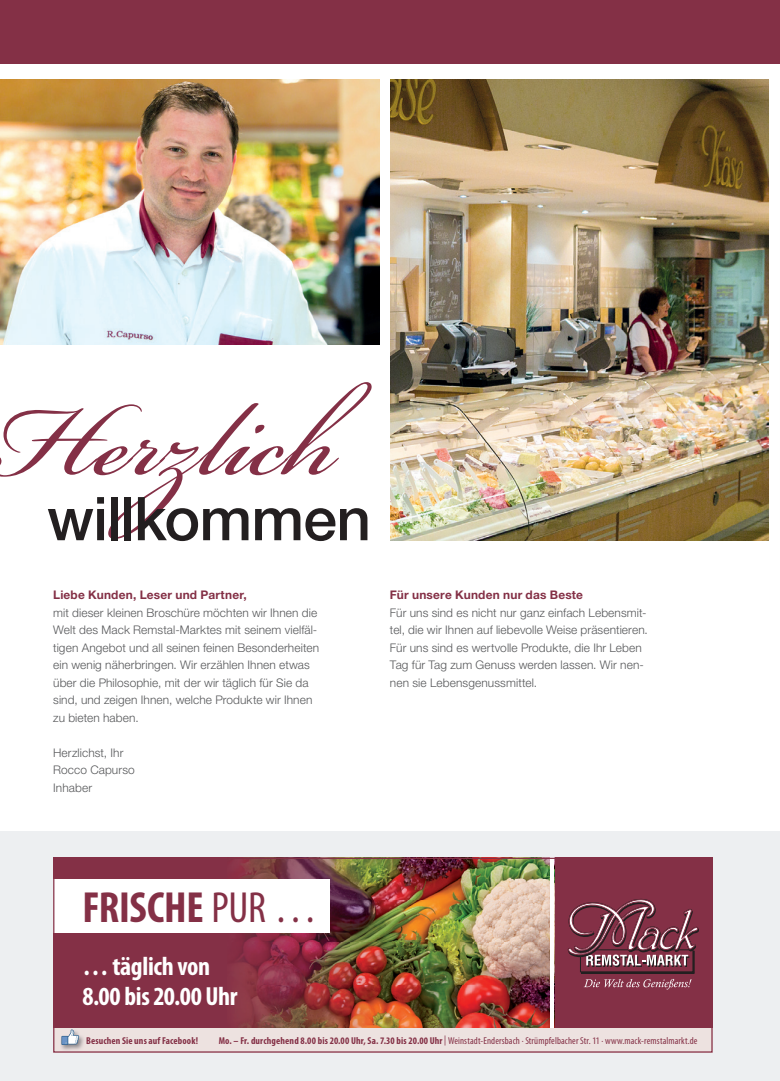
<style>
.page{position:relative;width:780px;height:1081px;background:#fff}
.page>*{position:absolute;margin:0;border:0;box-sizing:border-box;transform-origin:0 0}
.t1{font:161px "Bickham Script Std";letter-spacing:-.005em;color:#843046}
.t2{font:500 60.38px "Helvetica Neue LT Std";letter-spacing:-.01em;color:#231f20}
.t3{font:700 condensed 43.75px "Myriad Pro";letter-spacing:-.005em;color:#843046}
.t4{font:700 condensed 26.25px/30.1px "Myriad Pro";letter-spacing:-.01em;color:#fff}
.t5{font:300 11.88px/17.5px "Helvetica Neue LT Std";letter-spacing:.01em;color:#57585a}
.t6{font:700 11.88px "Helvetica Neue LT Std";letter-spacing:.015em;color:#843046}
.t7{font:condensed 10px "Myriad Pro";letter-spacing:.01em;color:#843046}
.t8{font:700 condensed 10px "Myriad Pro";letter-spacing:.015em;color:#843046}
.s1{font-weight:400}
.s2{font-weight:700}
</style>
<div class="page">
<div style="left:0;top:831px;width:780px;height:250px;background:#edeff1"></div>
<div style="left:0;top:0;width:780px;height:64px;background:#843046"></div>
<img style="left:0;top:80px;width:379px;height:265px">
<img style="left:390px;top:80px;width:378px;height:460px">
<div style="left:53px;top:857px;width:659px;height:171px;background:#843046"></div>
<div style="left:53px;top:1028px;width:659px;height:24px;background:#ede2e0"></div>
<img style="left:61px;top:1035px;width:23px;height:15px">
<svg style="left:61px;top:1029px;width:18px;height:16px"></svg>
<img style="left:227px;top:859px;width:323px;height:169px">
<hr style="left:550px;top:857px;width:4px;height:171px;background:#fff">
<div style="left:53px;top:879px;width:277px;height:53px;background:#fff"></div>
<svg style="left:567px;top:898px;width:132px;height:91px"></svg>
<div style="left:53px;top:857px;width:659px;height:195px;border:1px solid #843046"></div>
<h1 class="t1" style="left:-9px;top:324px;width:347px">Herzlich</h1>
<h2 class="t2" style="left:47px;top:483px;width:325px">willkommen</h2>
<p class="t6" style="left:53px;top:588px;width:195px">Liebe Kunden, Leser und Partner,</p>
<p class="t5" style="left:53px;top:603px;width:267px">mit dieser kleinen Broschüre möchten wir Ihnen die Welt des Mack Remstal-Marktes mit seinem vielfäl&shy;tigen Angebot und all seinen feinen Besonderheiten ein wenig näherbringen. Wir erzählen Ihnen etwas über die Philosophie, mit der wir täglich für Sie da sind, und zeigen Ihnen, welche Produkte wir Ihnen zu bieten haben.</p>
<p class="t5" style="left:53px;top:744px;width:83px">Herzlichst, Ihr<br>Rocco Capurso<br>Inhaber</p>
<p class="t6" style="left:390px;top:588px;width:195px">Für unsere Kunden nur das Beste</p>
<p class="t5" style="left:390px;top:604px;width:259px">Für uns sind es nicht nur ganz einfach Lebensmit&shy;tel, die wir Ihnen auf liebevolle Weise präsentieren.<br>Für uns sind es wertvolle Produkte, die Ihr Leben Tag für Tag zum Genuss werden lassen. Wir nen&shy;nen sie Lebensgenussmittel.</p>
<h3 class="t3" style="left:82px;top:880px;width:237px">FRISCHE <span class="s1">PUR …</span></h3>
<h3 class="t4" style="left:82px;top:950px;width:157px">… täglich von<br>8.00 bis 20.00 Uhr</h3>
<p class="t8" style="left:86px;top:1034px;width:113px">Besuchen Sie uns auf Facebook!</p>
<p class="t7" style="left:219px;top:1034px;width:480px"><span class="s2">Mo. – Fr. durchgehend 8.00 bis 20.00 Uhr, Sa. 7.30 bis 20.00 Uhr</span> | Weinstadt-Endersbach · Strümpfelbacher Str. 11 · www.mack-remstalmarkt.de</p>
</div>
